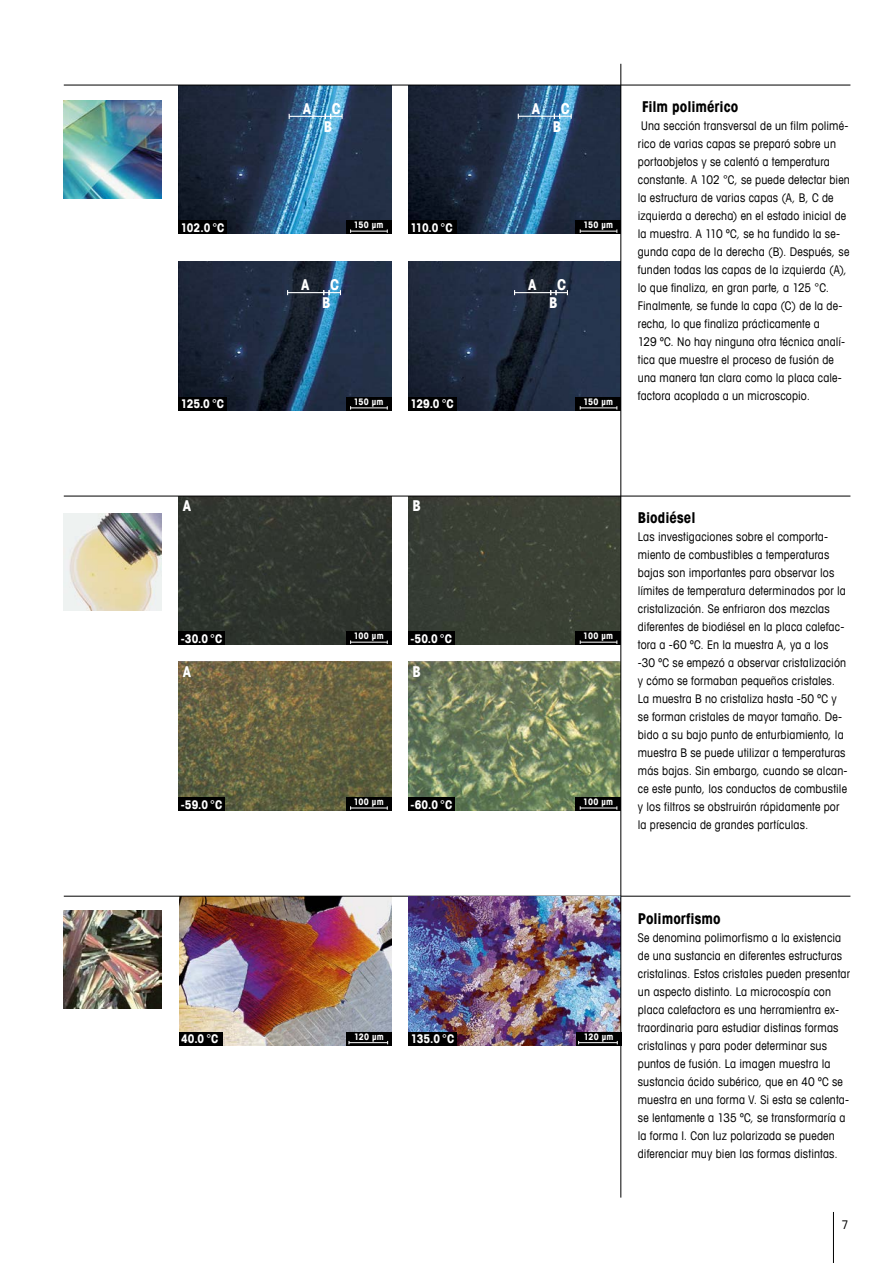
<style>
.page{position:relative;width:893px;height:1263px;background:#fff}
.page>*{position:absolute;margin:0;border:0;box-sizing:border-box;transform-origin:0 0}
.t1{font:700 condensed 15px "Avant Garde Com";color:#000}
.t2{font:700 condensed 15px "Avant Garde Com";color:#fff}
.t3{font:condensed 12px/18px "Avant Garde Com";letter-spacing:.015em;color:#000}
.t4{font:700 condensed 12px "Avant Garde Com";letter-spacing:.005em;color:#fff}
.t5{font:700 condensed 9px "Avant Garde Com";letter-spacing:.04em;color:#fff}
</style>
<div class="page">
<hr style="left:833px;top:1212px;width:1px;height:51px;background:#000">
<img style="left:179px;top:497px;width:212px;height:148px">
<div style="left:179px;top:632px;width:46px;height:13px;background:#000"></div>
<div style="left:346px;top:632px;width:45px;height:13px;background:#000"></div>
<hr style="left:351px;top:642px;width:36px;height:1px;background:#fff">
<img style="left:64px;top:513px;width:98px;height:98px">
<img style="left:64px;top:101px;width:98px;height:97px">
<img style="left:179px;top:662px;width:212px;height:149px">
<div style="left:346px;top:797px;width:45px;height:14px;background:#000"></div>
<hr style="left:351px;top:808px;width:36px;height:1px;background:#fff">
<div style="left:179px;top:797px;width:46px;height:14px;background:#000"></div>
<div style="left:408px;top:497px;width:212px;height:148px;background:#3a4035"></div>
<div style="left:576px;top:632px;width:45px;height:13px;background:#000"></div>
<hr style="left:580px;top:642px;width:37px;height:1px;background:#fff">
<div style="left:408px;top:632px;width:47px;height:13px;background:#000"></div>
<img style="left:408px;top:662px;width:212px;height:149px">
<div style="left:576px;top:797px;width:45px;height:14px;background:#000"></div>
<hr style="left:580px;top:808px;width:37px;height:1px;background:#fff">
<div style="left:408px;top:797px;width:47px;height:14px;background:#000"></div>
<img style="left:64px;top:911px;width:98px;height:97px">
<img style="left:180px;top:897px;width:212px;height:148px">
<div style="left:179px;top:1032px;width:43px;height:13px;background:#000"></div>
<div style="left:346px;top:1032px;width:46px;height:13px;background:#000"></div>
<hr style="left:349px;top:1042px;width:39px;height:1px;background:#fff">
<img style="left:179px;top:262px;width:212px;height:149px">
<div style="left:179px;top:397px;width:48px;height:14px;background:#000"></div>
<div style="left:346px;top:397px;width:45px;height:14px;background:#000"></div>
<hr style="left:288px;top:292px;width:36px;height:1px;background:#fff">
<svg style="left:323px;top:290px;width:18px;height:5px"></svg>
<hr style="left:64px;top:496px;width:786px;height:1px;background:#000">
<hr style="left:64px;top:896px;width:786px;height:1px;background:#000">
<img style="left:409px;top:896px;width:211px;height:149px">
<div style="left:409px;top:1032px;width:48px;height:13px;background:#000"></div>
<div style="left:576px;top:1032px;width:45px;height:13px;background:#000"></div>
<hr style="left:579px;top:1042px;width:38px;height:1px;background:#fff">
<img style="left:408px;top:86px;width:212px;height:148px">
<div style="left:408px;top:221px;width:49px;height:13px;background:#000"></div>
<hr style="left:518px;top:116px;width:36px;height:1px;background:#fff">
<svg style="left:554px;top:114px;width:18px;height:5px"></svg>
<div style="left:576px;top:221px;width:45px;height:13px;background:#000"></div>
<hr style="left:580px;top:231px;width:37px;height:1px;background:#fff">
<img style="left:179px;top:86px;width:212px;height:148px">
<div style="left:179px;top:221px;width:48px;height:13px;background:#000"></div>
<div style="left:346px;top:221px;width:45px;height:13px;background:#000"></div>
<hr style="left:351px;top:231px;width:36px;height:1px;background:#fff">
<hr style="left:289px;top:116px;width:36px;height:1px;background:#fff">
<svg style="left:325px;top:114px;width:18px;height:5px"></svg>
<hr style="left:351px;top:407px;width:36px;height:1px;background:#fff">
<img style="left:408px;top:262px;width:212px;height:149px">
<div style="left:408px;top:397px;width:49px;height:14px;background:#000"></div>
<hr style="left:515px;top:292px;width:36px;height:1px;background:#fff">
<svg style="left:550px;top:290px;width:18px;height:5px"></svg>
<div style="left:576px;top:397px;width:45px;height:14px;background:#000"></div>
<hr style="left:580px;top:407px;width:37px;height:1px;background:#fff">
<hr style="left:64px;top:85px;width:786px;height:1px;background:#000">
<hr style="left:620px;top:64px;width:1px;height:1133px;background:#000">
<p class="t2" style="left:303px;top:99px;width:10px">A</p>
<p class="t2" style="left:332px;top:99px;width:11px">C</p>
<p class="t2" style="left:324px;top:117px;width:10px">B</p>
<p class="t2" style="left:532px;top:99px;width:10px">A</p>
<p class="t2" style="left:561px;top:99px;width:11px">C</p>
<p class="t2" style="left:553px;top:117px;width:10px">B</p>
<p class="t4" style="left:181px;top:220px;width:45px">102.0 °C</p>
<p class="t5" style="left:354px;top:219px;width:31px">150 µm</p>
<p class="t5" style="left:583px;top:219px;width:31px">150 µm</p>
<p class="t4" style="left:410px;top:220px;width:44px">110.0 °C</p>
<p class="t2" style="left:301px;top:275px;width:10px">A</p>
<p class="t2" style="left:330px;top:275px;width:11px">C</p>
<p class="t2" style="left:528px;top:275px;width:10px">A</p>
<p class="t2" style="left:557px;top:275px;width:11px">C</p>
<p class="t2" style="left:322px;top:293px;width:10px">B</p>
<p class="t2" style="left:549px;top:293px;width:10px">B</p>
<p class="t4" style="left:181px;top:396px;width:45px">125.0 °C</p>
<p class="t5" style="left:354px;top:396px;width:31px">150 µm</p>
<p class="t4" style="left:410px;top:396px;width:45px">129.0 °C</p>
<p class="t5" style="left:583px;top:396px;width:31px">150 µm</p>
<p class="t1" style="left:642px;top:96px;width:98px">Film polimérico</p>
<p class="t3" style="left:638px;top:116px;width:214px">Una sección transversal de un film polimé&shy;rico de varias capas se preparó sobre un portaobjetos y se calentó a temperatura constante. A 102 °C, se puede detectar bien la estructura de varias capas (A, B, C de izquierda a derecha) en el estado inicial de la muestra. A 110 ºC, se ha fundido la se&shy;gunda capa de la derecha (B). Después, se funden todas las capas de la izquierda (A), lo que finaliza, en gran parte, a 125 °C.<br>Finalmente, se funde la capa (C) de la de&shy;recha, lo que finaliza prácticamente a<br>129 ºC. No hay ninguna otra técnica analí&shy;tica que muestre el proceso de fusión de una manera tan clara como la placa cale&shy;factora acoplada a un microscopio.</p>
<p class="t2" style="left:183px;top:496px;width:10px">A</p>
<p class="t4" style="left:181px;top:631px;width:43px">-30.0 °C</p>
<p class="t5" style="left:354px;top:630px;width:32px">100 µm</p>
<p class="t2" style="left:183px;top:662px;width:10px">A</p>
<p class="t4" style="left:181px;top:796px;width:43px">-59.0 °C</p>
<p class="t5" style="left:354px;top:796px;width:32px">100 µm</p>
<p class="t2" style="left:412px;top:496px;width:10px">B</p>
<p class="t4" style="left:410px;top:631px;width:43px">-50.0 °C</p>
<p class="t5" style="left:583px;top:630px;width:32px">100 µm</p>
<p class="t2" style="left:412px;top:662px;width:10px">B</p>
<p class="t4" style="left:410px;top:796px;width:43px">-60.0 °C</p>
<p class="t5" style="left:583px;top:796px;width:32px">100 µm</p>
<p class="t1" style="left:638px;top:508px;width:59px">Biodiésel</p>
<p class="t3" style="left:638px;top:527px;width:211px">Las investigaciones sobre el comporta&shy;miento de combustibles a temperaturas bajas son importantes para observar los límites de temperatura determinados por la cristalización. Se enfriaron dos mezclas diferentes de biodiésel en la placa calefac&shy;tora a -60 ºC. En la muestra A, ya a los -30 ºC se empezó a observar cristalización y cómo se formaban pequeños cristales.<br>La muestra B no cristaliza hasta -50 ºC y se forman cristales de mayor tamaño. De&shy;bido a su bajo punto de enturbiamiento, la muestra B se puede utilizar a temperaturas más bajas. Sin embargo, cuando se alcan&shy;ce este punto, los conductos de combustile y los filtros se obstruirán rápidamente por la presencia de grandes partículas.</p>
<p class="t4" style="left:181px;top:1031px;width:39px">40.0 °C</p>
<p class="t5" style="left:354px;top:1031px;width:31px">120 µm</p>
<p class="t4" style="left:411px;top:1031px;width:45px">135.0 °C</p>
<p class="t5" style="left:584px;top:1031px;width:31px">120 µm</p>
<p class="t1" style="left:638px;top:909px;width:84px">Polimorfismo</p>
<p class="t3" style="left:638px;top:929px;width:214px">Se denomina polimorfismo a la existencia de una sustancia en diferentes estructuras cristalinas. Estos cristales pueden presentar un aspecto distinto. La microcospía con placa calefactora es una herramientra ex&shy;traordinaria para estudiar distinas formas cristalinas y para poder determinar sus puntos de fusión. La imagen muestra la sustancia ácido subérico, que en 40 ºC se muestra en una forma V. Si esta se calenta&shy;se lentamente a 135 ºC, se transformaría a la forma I. Con luz polarizada se pueden diferenciar muy bien las formas distintas.</p>
<p class="t3" style="left:842px;top:1215px;width:8px">7</p>
</div>
